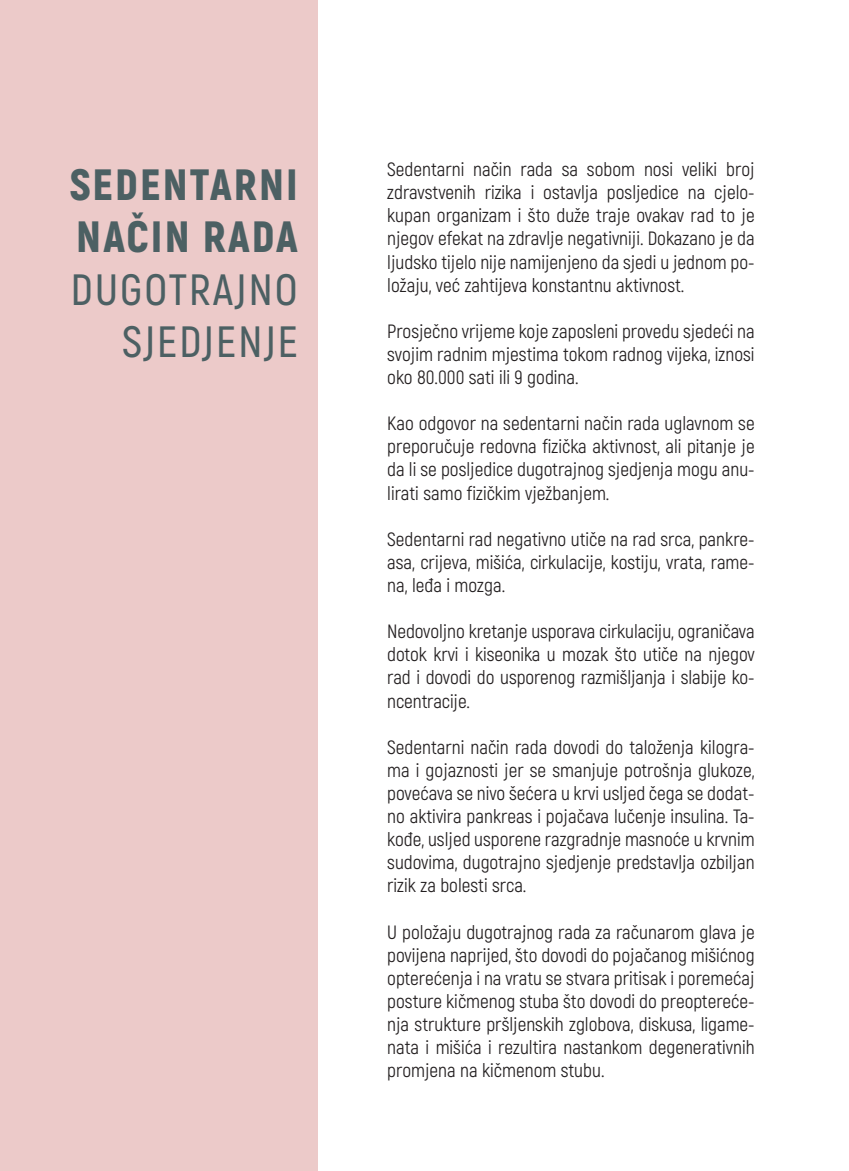
<style>
.page{position:relative;width:849px;height:1171px;background:#fff}
.page>*{position:absolute;margin:0;border:0;box-sizing:border-box;transform-origin:0 0}
.t1{font:900 43.75px/52.5px "Akrobat";letter-spacing:.05em;color:#4c6063}
.t2{font:600 43.75px/52.5px "Akrobat";letter-spacing:.05em;color:#4c6063;text-align:right}
.t3{font:19.25px/23.1px "Akrobat";color:#231f20;text-align:justify}
</style>
<div class="page">
<div style="left:0;top:0;width:317px;height:1170px;background:#eccac9"></div>
<p class="t1" style="left:70px;top:158px;width:229px">SEDENTARNI<br>NAČIN RADA</p>
<p class="t2" style="left:71px;top:263px;width:228px">DUGOTRAJNO<br>SJEDJENJE</p>
<p class="t3" style="left:387px;top:158px;width:369px">Sedentarni način rada sa sobom nosi veliki broj zdravstvenih rizika i ostavlja posljedice na cjelo&shy;kupan organizam i što duže traje ovakav rad to je njegov efekat na zdravlje negativniji. Dokazano je da ljudsko tijelo nije namijenjeno da sjedi u jednom po&shy;ložaju, već zahtijeva konstantnu aktivnost.</p>
<p class="t3" style="left:387px;top:320px;width:369px">Prosječno vrijeme koje zaposleni provedu sjedeći na svojim radnim mjestima tokom radnog vijeka, iznosi oko 80.000 sati ili 9 godina.</p>
<p class="t3" style="left:387px;top:412px;width:369px">Kao odgovor na sedentarni način rada uglavnom se preporučuje redovna fizička aktivnost, ali pitanje je da li se posljedice dugotrajnog sjedjenja mogu anu&shy;lirati samo fizičkim vježbanjem.</p>
<p class="t3" style="left:387px;top:527px;width:369px">Sedentarni rad negativno utiče na rad srca, pankre&shy;asa, crijeva, mišića, cirkulacije, kostiju, vrata, rame&shy;na, leđa i mozga.</p>
<p class="t3" style="left:387px;top:620px;width:369px">Nedovoljno kretanje usporava cirkulaciju, ograničava dotok krvi i kiseonika u mozak što utiče na njegov rad i dovodi do usporenog razmišljanja i slabije ko&shy;ncentracije.</p>
<p class="t3" style="left:387px;top:735px;width:369px">Sedentarni način rada dovodi do taloženja kilogra&shy;ma i gojaznosti jer se smanjuje potrošnja glukoze, povećava se nivo šećera u krvi usljed čega se dodat&shy;no aktivira pankreas i pojačava lučenje insulina. Ta&shy;kođe, usljed usporene razgradnje masnoće u krvnim sudovima, dugotrajno sjedjenje predstavlja ozbiljan rizik za bolesti srca.</p>
<p class="t3" style="left:387px;top:920px;width:369px">U položaju dugotrajnog rada za računarom glava je povijena naprijed, što dovodi do pojačanog mišićnog opterećenja i na vratu se stvara pritisak i poremećaj posture kičmenog stuba što dovodi do preoptereće&shy;nja strukture pršljenskih zglobova, diskusa, ligame&shy;nata i mišića i rezultira nastankom degenerativnih promjena na kičmenom stubu.</p>
</div>
